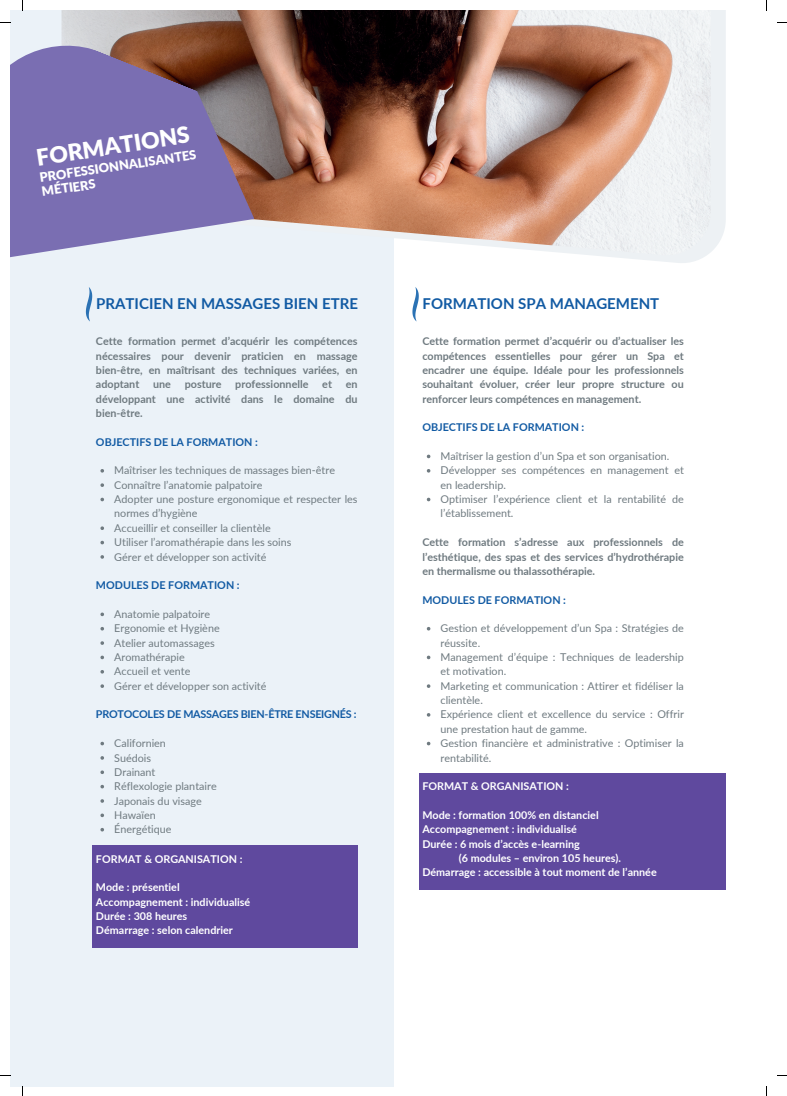
<style>
.page{position:relative;width:787px;height:1096px;background:#fff}
.page>*{position:absolute;margin:0;border:0;box-sizing:border-box;transform-origin:0 0}
.t1{font:900 22.88px "Lato";color:#fff}
.t2{font:700 15px "Lato";color:#115aa3}
.t3{font:900 12.88px/13.8px "Lato";color:#fff}
.t4{font:10.75px/14.4px "Lato";color:#6f7a80}
.t5{font:700 10.75px/14.4px "Lato";color:#6f7a80;text-align:justify}
.t6{font:700 10.75px/14.4px "Lato";color:#fff}
.t7{font:700 10.75px "Lato";color:#115aa3}
.t8{font:700 10.75px "Lato";letter-spacing:-.02em;color:#115aa3}
</style>
<div class="page">
<div style="left:10px;top:10px;width:384px;height:1076px;background:#ebf2f8"></div>
<div style="left:77px;top:10px;width:649px;height:254px;background:linear-gradient(to bottom,#ebeff3,#f1f4f7)"></div>
<img style="left:62px;top:10px;width:649px;height:246px">
<svg style="left:10px;top:33px;width:244px;height:231px;background:#8a7ba6"></svg>
<svg style="left:412px;top:287px;width:7px;height:34px"></svg>
<svg style="left:86px;top:287px;width:6px;height:34px"></svg>
<div style="left:419px;top:773px;width:307px;height:116px;background:#5f499e"></div>
<svg style="left:427px;top:684px;width:3px;height:4px"></svg>
<svg style="left:100px;top:469px;width:4px;height:3px"></svg>
<svg style="left:100px;top:483px;width:4px;height:4px"></svg>
<svg style="left:100px;top:497px;width:4px;height:4px"></svg>
<svg style="left:100px;top:526px;width:4px;height:4px"></svg>
<svg style="left:100px;top:540px;width:4px;height:4px"></svg>
<svg style="left:100px;top:612px;width:4px;height:4px"></svg>
<svg style="left:100px;top:627px;width:4px;height:3px"></svg>
<svg style="left:100px;top:655px;width:4px;height:4px"></svg>
<svg style="left:100px;top:670px;width:4px;height:3px"></svg>
<svg style="left:100px;top:684px;width:4px;height:4px"></svg>
<svg style="left:100px;top:741px;width:4px;height:4px"></svg>
<svg style="left:100px;top:770px;width:4px;height:4px"></svg>
<svg style="left:100px;top:784px;width:4px;height:4px"></svg>
<svg style="left:100px;top:813px;width:4px;height:4px"></svg>
<svg style="left:100px;top:828px;width:4px;height:3px"></svg>
<div style="left:92px;top:845px;width:266px;height:102px;background:#5f499e"></div>
<h1 class="t1" style="left:34px;top:141px;width:156px;rotate:-9deg">FORMATIONS</h1>
<p class="t3" style="left:39px;top:171px;width:160px;rotate:-9deg">PROFESSIONNALISANTES<br>MÉTIERS</p>
<h2 class="t2" style="left:96px;top:292px;width:263px">PRATICIEN EN MASSAGES BIEN ETRE</h2>
<p class="t5" style="left:96px;top:333px;width:263px">Cette formation permet d’acquérir les compétences nécessaires pour devenir praticien en massage bien-être, en maîtrisant des techniques variées, en adoptant</p>
<p class="t5" style="left:153px;top:376px;width:19px">une</p>
<p class="t5" style="left:185px;top:376px;width:38px">posture</p>
<p class="t5" style="left:235px;top:376px;width:75px">professionnelle</p>
<p class="t5" style="left:322px;top:376px;width:11px">et</p>
<p class="t5" style="left:96px;top:376px;width:263px;text-indent:250px">en développant une activité dans le domaine du bien-être.</p>
<p class="t7" style="left:96px;top:434px;width:163px">OBJECTIFS DE LA FORMATION :</p>
<p class="t4" style="left:114px;top:463px;width:245px">Maîtriser les techniques de massages bien-être Connaître l’anatomie palpatoire<br>Adopter une posture ergonomique et respecter les normes d’hygiène<br>Accueillir et conseiller la clientèle<br>Utiliser l’aromathérapie dans les soins<br>Gérer et développer son activité</p>
<p class="t7" style="left:96px;top:577px;width:145px">MODULES DE FORMATION :</p>
<p class="t4" style="left:114px;top:606px;width:154px">Anatomie palpatoire<br>Ergonomie et Hygiène<br>Atelier automassages<br>Aromathérapie<br>Accueil et vente<br>Gérer et développer son activité</p>
<p class="t8" style="left:96px;top:706px;width:262px">PROTOCOLES DE MASSAGES BIEN-ÊTRE ENSEIGNÉS :</p>
<p class="t4" style="left:114px;top:735px;width:104px">Californien<br>Suédois<br>Drainant<br>Réflexologie plantaire<br>Japonais du visage<br>Hawaïen<br>Énergétique</p>
<p class="t6" style="left:96px;top:850px;width:148px">FORMAT &amp; ORGANISATION :</p>
<p class="t6" style="left:96px;top:879px;width:156px">Mode : présentiel<br>Accompagnement : individualisé<br>Durée : 308 heures<br>Démarrage : selon calendrier</p>
<h2 class="t2" style="left:423px;top:292px;width:238px">FORMATION SPA MANAGEMENT</h2>
<p class="t5" style="left:422px;top:333px;width:263px">Cette formation permet d’acquérir ou d’actualiser les compétences essentielles pour gérer un Spa et encadrer une équipe. Idéale pour les professionnels souhaitant évoluer, créer leur propre structure ou renforcer leurs compétences en management.</p>
<p class="t7" style="left:422px;top:419px;width:163px">OBJECTIFS DE LA FORMATION :</p>
<p class="t4" style="left:441px;top:448px;width:245px">Maîtriser la gestion d’un Spa et son organisation.<br>Développer ses compétences en management et en leadership.<br>Optimiser l’expérience client et la rentabilité de l’établissement.</p>
<p class="t5" style="left:422px;top:534px;width:263px">Cette formation s’adresse aux professionnels de l’esthétique, des spas et des services d’hydrothérapie en thermalisme ou thalassothérapie.</p>
<p class="t7" style="left:422px;top:591px;width:145px">MODULES DE FORMATION :</p>
<p class="t4" style="left:441px;top:620px;width:245px">Gestion et développement d’un Spa : Stratégies de réussite.<br>Management d’équipe : Techniques de leadership et motivation.<br>Marketing et communication : Attirer et fidéliser la clientèle.<br>Expérience client et excellence du service : Offrir une prestation haut de gamme.<br>Gestion financière et administrative : Optimiser la rentabilité.</p>
<p class="t6" style="left:422px;top:778px;width:148px">FORMAT &amp; ORGANISATION :</p>
<p class="t6" style="left:422px;top:807px;width:178px">Mode : formation 100% en distanciel<br>Accompagnement : individualisé<br>Durée : 6 mois d’accès e-learning</p>
<p class="t6" style="left:422px;top:850px;width:236px;text-align:center">(6 modules – environ 105 heures).<br>Démarrage : accessible à tout moment de l’année</p>
</div>
